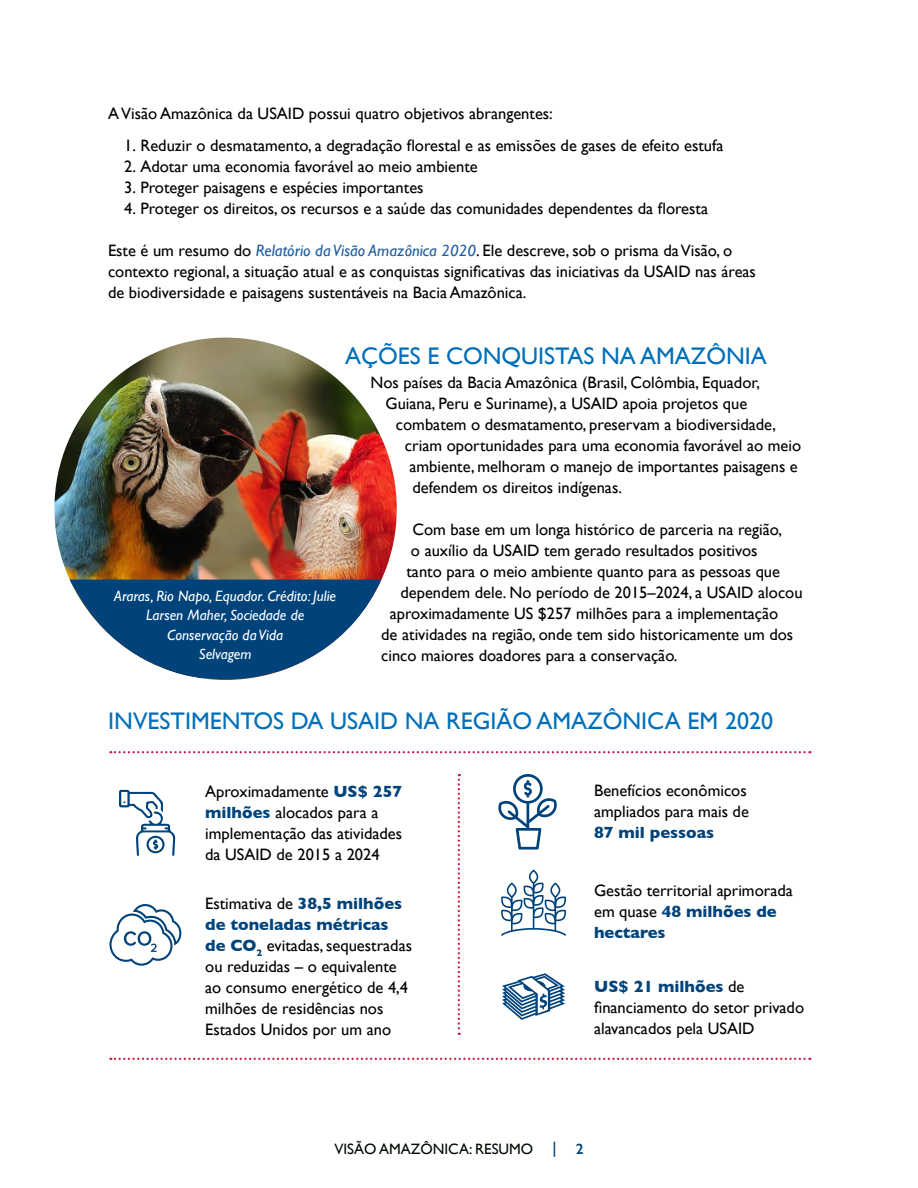
<style>
.page{position:relative;width:918px;height:1188px;background:#fff}
.page>*{position:absolute;margin:0;border:0;box-sizing:border-box;transform-origin:0 0}
.t1{font:24px "Gill Sans";color:#006fb9}
.t2{font:16.5px/21px "Gill Sans";color:#000}
.t3{font:700 16.5px/21px "Gill Sans";color:#00437b}
.t4{font:italic 15px/19.5px "Gill Sans";color:#fff;text-align:center}
.t5{font:15px "Gill Sans";color:#010c03}
.t6{font:600 15px "Gill Sans";color:#00437b}
.t7{font:700 9.6px "Gill Sans";color:#00437b}
.s1{font-style:italic;color:#215e9e}
.s2{font-weight:700;color:#00437b}
.s3{font-weight:400;color:#000}
</style>
<div class="page">
<svg style="left:501px;top:870px;width:65px;height:66px"></svg>
<img style="left:54px;top:338px;width:343px;height:342px;border-radius:171px">
<svg style="left:70px;top:580px;width:311px;height:100px"></svg>
<svg style="left:110px;top:751px;width:700px;height:2px"></svg>
<svg style="left:110px;top:1058px;width:700px;height:2px"></svg>
<svg style="left:458px;top:774px;width:2px;height:261px"></svg>
<svg style="left:119px;top:790px;width:56px;height:66px"></svg>
<svg style="left:498px;top:774px;width:59px;height:76px"></svg>
<svg style="left:110px;top:904px;width:71px;height:62px"></svg>
<svg style="left:502px;top:973px;width:63px;height:47px"></svg>
<p class="t2" style="left:108px;top:103px;width:446px">A Visão Amazônica da USAID possui quatro objetivos abrangentes:</p>
<p class="t2" style="left:124px;top:135px;width:601px">1. Reduzir o desmatamento, a degradação florestal e as emissões de gases de efeito estufa</p>
<p class="t2" style="left:124px;top:156px;width:355px">2. Adotar uma economia favorável ao meio ambiente</p>
<p class="t2" style="left:124px;top:177px;width:301px">3. Proteger paisagens e espécies importantes</p>
<p class="t2" style="left:124px;top:198px;width:585px">4. Proteger os direitos, os recursos e a saúde das comunidades dependentes da floresta</p>
<p class="t2" style="left:108px;top:240px;width:649px">Este é um resumo do <span class="s1">Relatório da Visão Amazônica 2020</span>. Ele descreve, sob o prisma da Visão, o contexto regional, a situação atual e as conquistas significativas das iniciativas da USAID nas áreas de biodiversidade e paisagens sustentáveis na Bacia Amazônica.</p>
<p class="t4" style="left:114px;top:586px;width:223px">Araras, Rio Napo, Equador. Crédito: Julie<br>Larsen Maher, Sociedade de<br>Conservação da Vida<br>Selvagem</p>
<h2 class="t1" style="left:345px;top:342px;width:423px">AÇÕES E CONQUISTAS NA AMAZÔNIA</h2>
<p class="t2" style="left:370px;top:372px;width:391px">Nos países da Bacia Amazônica (Brasil, Colômbia, Equador,</p>
<p class="t2" style="left:385px;top:393px;width:363px">Guiana, Peru e Suriname), a USAID apoia projetos que</p>
<p class="t2" style="left:396px;top:414px;width:382px">combatem o desmatamento, preservam a biodiversidade,</p>
<p class="t2" style="left:405px;top:435px;width:398px">criam oportunidades para uma economia favorável ao meio</p>
<p class="t2" style="left:409px;top:456px;width:390px">ambiente, melhoram o manejo de importantes paisagens e</p>
<p class="t2" style="left:412px;top:477px;width:211px">defendem os direitos indígenas.</p>
<p class="t2" style="left:412px;top:519px;width:371px">Com base em um longa histórico de parceria na região,</p>
<p class="t2" style="left:411px;top:540px;width:348px">o auxílio da USAID tem gerado resultados positivos</p>
<p class="t2" style="left:406px;top:561px;width:375px">tanto para o meio ambiente quanto para as pessoas que</p>
<p class="t2" style="left:400px;top:582px;width:404px">dependem dele. No período de 2015–2024, a USAID alocou</p>
<p class="t2" style="left:390px;top:603px;width:390px">aproximadamente US $257 milhões para a implementação</p>
<p class="t2" style="left:381px;top:624px;width:414px">de atividades na região, onde tem sido historicamente um dos</p>
<p class="t2" style="left:381px;top:645px;width:298px">cinco maiores doadores para a conservação.</p>
<h2 class="t1" style="left:108px;top:707px;width:666px">INVESTIMENTOS DA USAID NA REGIÃO AMAZÔNICA EM 2020</h2>
<p class="t2" style="left:205px;top:781px;width:199px">Aproximadamente <span class="s2">US$ 257 milhões</span> alocados para a implementação das atividades da USAID de 2015 a 2024</p>
<p class="t3" style="left:205px;top:892px;width:208px"><span class="s3">Estimativa de</span> 38,5 milhões de toneladas métricas de CO <span class="s3">evitadas, sequestradas</span></p>
<p class="t7" style="left:257px;top:945px;width:7px">2</p>
<p class="t2" style="left:205px;top:955px;width:204px">ou reduzidas – o equivalente ao consumo energético de 4,4 milhões de residências nos<br>Estados Unidos por um ano</p>
<p class="t2" style="left:594px;top:780px;width:156px">Benefícios econômicos ampliados para mais de<br><span class="s2">87 mil pessoas</span></p>
<p class="t2" style="left:594px;top:880px;width:200px">Gestão territorial aprimorada em quase <span class="s2">48 milhões de hectares</span></p>
<p class="t2" style="left:594px;top:976px;width:212px"><span class="s2">US$ 21 milhões</span> de financiamento do setor privado alavancados pela USAID</p>
<p class="t5" style="left:334px;top:1140px;width:200px">VISÃO AMAZÔNICA: RESUMO</p>
<p class="t6" style="left:552px;top:1138px;width:6px">|</p>
<p class="t6" style="left:576px;top:1140px;width:9px">2</p>
</div>
